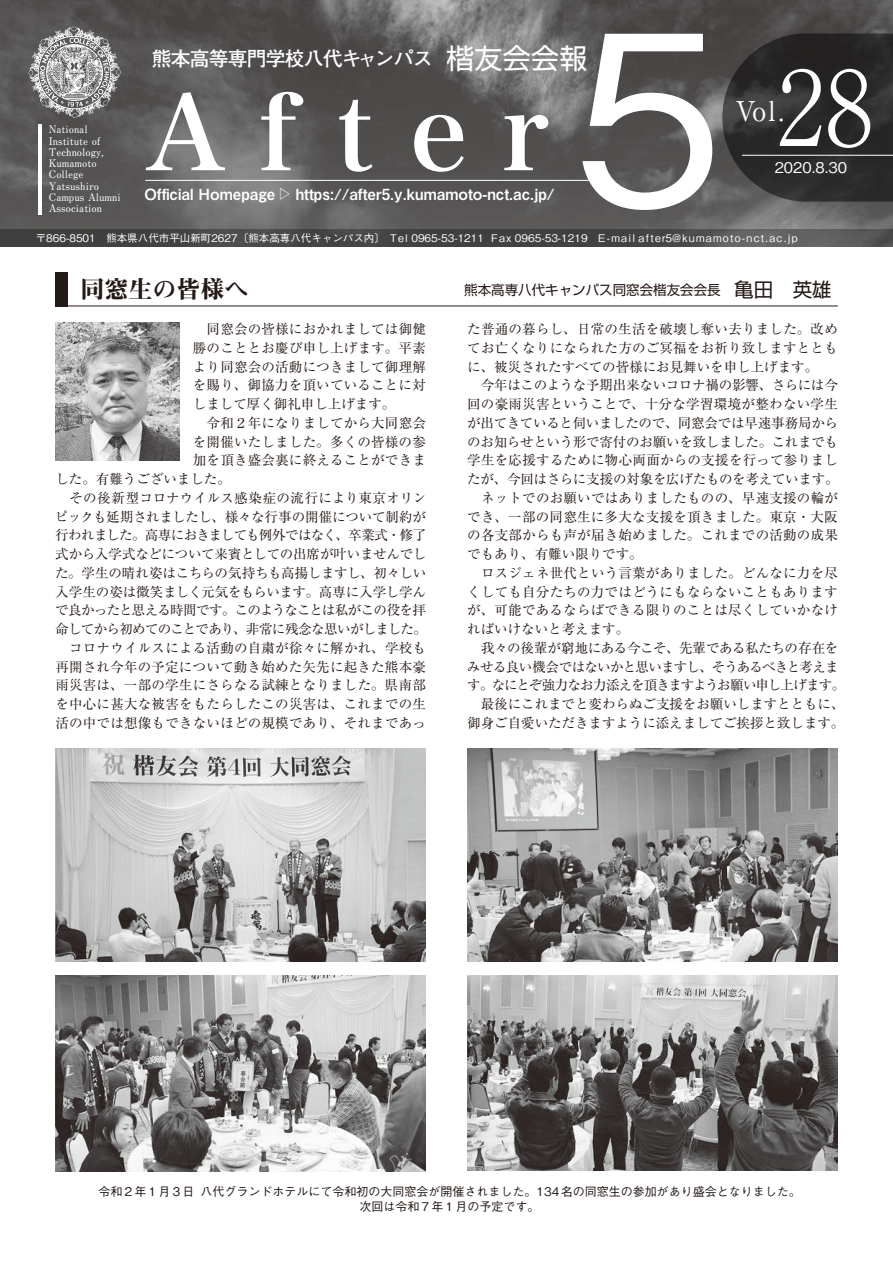
<style>
.page{position:relative;width:893px;height:1263px;background:#fff}
.page>*{position:absolute;margin:0;border:0;box-sizing:border-box;transform-origin:0 0}
.t1{font:500 234.9px "Gothic BBB Pr 6 N";color:#fff}
.t2{font:300 103.2px "Ryumin Pro";color:#fff;scale:.91 1}
.t3{font:103.05px "Hira Min Pro W6";letter-spacing:.345em;color:#fff}
.t4{font:27.3px "Ryumin Pro";color:#fff}
.t5{font:24px "Midashi Min Pr 6 N MA31";color:#231916}
.t6{font:700 19.8px "Futo Go B101 Pr 6 N";letter-spacing:-.04em;color:#fff}
.t7{font:700 15.3px "Mi Go MB1 Std De";color:#fff}
.t8{font:500 14.7px "Gothic BBB Pr 6 N";color:#fff}
.t9{font:13.5px/18.8px "Ryumin Pro";letter-spacing:.01em;color:#231916}
.t10{font:13.5px "Ryumin Pro";letter-spacing:-.015em;color:#231916}
.t11{font:13.5px "Ryumin Pro";letter-spacing:-.045em;color:#231916}
.t12{font:13.5px "Ryumin Pro";letter-spacing:-.055em;color:#231916}
.t13{font:13.5px "Ryumin Pro";letter-spacing:-.01em;color:#231916}
.t14{font:13.5px "Shin Go Pro";color:#231916}
.t15{font:500 12px/15px "Gothic BBB Pro";color:#231916;text-align:center}
.t16{font:500 10.5px "Gothic BBB Pr 6 N";color:#fff}
.t17{font:700 10.5px/11.2px "Futo Min A101 Pr 6 N";color:#fff}
.s1{font-family:"Shin Go Pro";font-weight:400;font-size:27.9px}
.s2{font-size:19.5px}
</style>
<div class="page">
<img style="left:0;top:0;width:893px;height:229px">
<svg style="left:0;top:229px;width:893px;height:17px;background:#494949"></svg>
<hr style="left:145px;top:180px;width:447px;height:1px;background:#fff">
<img style="left:25px;top:21px;width:96px;height:101px">
<hr style="left:38px;top:124px;width:3px;height:90px;background:#fff">
<svg style="left:722px;top:33px;width:171px;height:169px;background:#302f2f"></svg>
<hr style="left:742px;top:155px;width:151px;height:1px;background:#fff">
<div style="left:55px;top:272px;width:13px;height:34px;background:#231916"></div>
<hr style="left:55px;top:306px;width:783px;height:1px;background:#231916">
<img style="left:55px;top:322px;width:124px;height:138px">
<img style="left:55px;top:976px;width:371px;height:195px">
<img style="left:55px;top:749px;width:371px;height:212px">
<img style="left:467px;top:976px;width:371px;height:194px">
<img style="left:467px;top:749px;width:371px;height:212px">
<svg style="left:280px;top:188px;width:10px;height:12px"></svg>
<p class="t17" style="left:49px;top:123px;width:73px">National<br>Institute of<br>Technology,<br>Kumamoto<br>College<br>Yatsushiro<br>Campus Alumni<br>Association</p>
<h1 class="t1" style="left:573px;top:-72px;width:150px">5</h1>
<h3 class="t6" style="left:152px;top:43px;width:437px">熊本高等専門学校八代キャンパス <span class="s1">楷友会会報</span></h3>
<h3 class="t3" style="left:145px;top:43px;width:405px">After</h3>
<p class="t7" style="left:144px;top:183px;width:133px">Official Homepage</p>
<p class="t7" style="left:296px;top:183px;width:260px">https://after5.y.kumamoto-nct.ac.jp/</p>
<h2 class="t2" style="left:777px;top:26px;width:106px">28</h2>
<h3 class="t4" style="left:735px;top:89px;width:50px">Vol.</h3>
<p class="t8" style="left:775px;top:156px;width:74px">2020.8.30</p>
<p class="t16" style="left:36px;top:230px;width:763px">〒866-8501　熊本県八代市平山新町2627〔熊本高専八代キャンパス内〕　Tel 0965-53-1211 Fax 0965-53-1219　E-mail after5@kumamoto-nct.ac.jp</p>
<h3 class="t5" style="left:80px;top:271px;width:169px">同窓生の皆様へ</h3>
<p class="t14" style="left:464px;top:279px;width:369px">熊本高専八代キャンパス同窓会楷友会会長　<span class="s2">亀田　英雄</span></p>
<p class="t9" style="left:193px;top:319px;width:234px">　同窓会の皆様におかれましては御健</p>
<p class="t9" style="left:193px;top:337px;width:234px">勝のこととお慶び申し上げます。平素</p>
<p class="t9" style="left:193px;top:356px;width:234px">より同窓会の活動につきまして御理解</p>
<p class="t9" style="left:193px;top:375px;width:234px">を賜り、御協力を頂いていることに対</p>
<p class="t9" style="left:193px;top:394px;width:204px">しまして厚く御礼申し上げます。</p>
<p class="t9" style="left:193px;top:412px;width:234px">　令和２年になりましてから大同窓会</p>
<p class="t9" style="left:193px;top:431px;width:234px">を開催いたしました。多くの皆様の参</p>
<p class="t9" style="left:193px;top:450px;width:234px">加を頂き盛会裏に終えることができま</p>
<p class="t9" style="left:55px;top:469px;width:177px">した。有難うございました。</p>
<p class="t9" style="left:55px;top:487px;width:372px">　その後新型コロナウイルス感染症の流行により東京オリン</p>
<p class="t10" style="left:55px;top:506px;width:373px">ピックも延期されましたし、様々な行事の開催について制約が</p>
<p class="t11" style="left:55px;top:525px;width:372px">行われました。高専におきましても例外ではなく、卒業式・修了</p>
<p class="t10" style="left:55px;top:543px;width:372px">式から入学式などについて来賓としての出席が叶いませんでし</p>
<p class="t10" style="left:55px;top:562px;width:373px">た。学生の晴れ姿はこちらの気持ちも高揚しますし、初々しい</p>
<p class="t13" style="left:55px;top:581px;width:372px">入学生の姿は微笑ましく元気をもらいます。高専に入学し学ん</p>
<p class="t12" style="left:55px;top:600px;width:372px">で良かったと思える時間です。このようなことは私がこの役を拝</p>
<p class="t11" style="left:55px;top:618px;width:373px">命してから初めてのことであり、非常に残念な思いがしました。</p>
<p class="t9" style="left:55px;top:637px;width:372px">　コロナウイルスによる活動の自粛が徐々に解かれ、学校も</p>
<p class="t9" style="left:55px;top:656px;width:372px">再開され今年の予定について動き始めた矢先に起きた熊本豪</p>
<p class="t9" style="left:55px;top:675px;width:372px">雨災害は、一部の学生にさらなる試練となりました。県南部</p>
<p class="t9" style="left:55px;top:694px;width:372px">を中心に甚大な被害をもたらしたこの災害は、これまでの生</p>
<p class="t9" style="left:55px;top:712px;width:372px">活の中では想像もできないほどの規模であり、それまであっ</p>
<p class="t9" style="left:467px;top:319px;width:380px">た普通の暮らし、日常の生活を破壊し奪い去りました。改めてお亡くなりになられた方のご冥福をお祈り致しますとともに、被災されたすべての皆様にお見舞いを申し上げます。<br>　今年はこのような予期出来ないコロナ禍の影響、さらには今回の豪雨災害ということで、十分な学習環境が整わない学生が出てきていると伺いましたので、同窓会では早速事務局からのお知らせという形で寄付のお願いを致しました。これまでも学生を応援するために物心両面からの支援を行って参りましたが、今回はさらに支援の対象を広げたものを考えています。　ネットでのお願いではありましたものの、早速支援の輪ができ、一部の同窓生に多大な支援を頂きました。東京・大阪の各支部からも声が届き始めました。これまでの活動の成果でもあり、有難い限りです。<br>　ロスジェネ世代という言葉がありました。どんなに力を尽くしても自分たちの力ではどうにもならないこともありますが、可能であるならばできる限りのことは尽くしていかなければいけないと考えます。<br>　我々の後輩が窮地にある今こそ、先輩である私たちの存在をみせる良い機会ではないかと思いますし、そうあるべきと考えます。なにとぞ強力なお力添えを頂きますようお願い申し上げます。　最後にこれまでと変わらぬご支援をお願いしますとともに、御身ご自愛いただきますように添えましてご挨拶と致します。</p>
<p class="t15" style="left:98px;top:1183px;width:704px">令和２年１月３日 八代グランドホテルにて令和初の大同窓会が開催されました。134名の同窓生の参加があり盛会となりました。次回は令和７年１月の予定です。</p>
</div>
